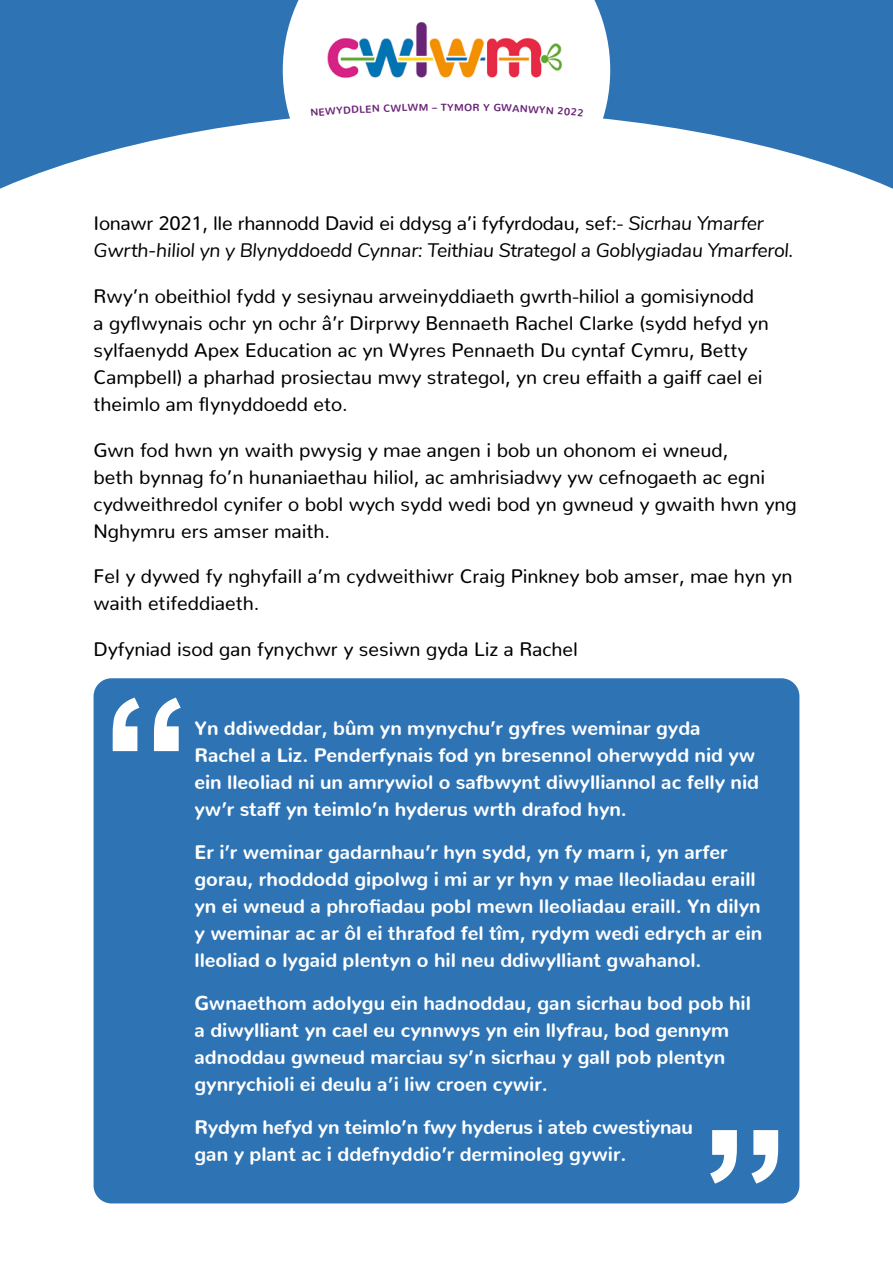
<style>
.page{position:relative;width:893px;height:1263px;background:#fff}
.page>*{position:absolute;margin:0;border:0;box-sizing:border-box;transform-origin:0 0}
.t1{font:800 19.5px/27px "Nunito";color:#fff}
.t2{font:19.5px/27px "Nunito";color:#000}
.t3{font:italic 19.5px/27px "Nunito";letter-spacing:-.01em;color:#000}
.t4{font:700 10.35px "Nunito";color:#692576}
.s1{font-style:normal}
</style>
<div class="page">
<svg style="left:0;top:0;width:893px;height:189px;fill:#2e74b5"></svg>
<svg style="left:283px;top:0;width:327px;height:189px"></svg>
<img style="left:309px;top:5px;width:271px;height:90px">
<div style="left:94px;top:678px;width:705px;height:525px;background:#2e74b5;border-radius:18px"></div>
<svg style="left:113px;top:698px;width:68px;height:53px"></svg>
<svg style="left:710px;top:1130px;width:68px;height:53px"></svg>
<svg style="left:311px;top:105px;width:60px;height:11px"></svg>
<svg style="left:408px;top:104px;width:19px;height:7px"></svg>
<svg style="left:465px;top:103px;width:14px;height:8px"></svg>
<svg style="left:521px;top:105px;width:62px;height:11px"></svg>
<p class="t4" style="left:372px;top:99px;width:37px;rotate:-2deg">N CWL</p>
<p class="t4" style="left:432px;top:98px;width:33px">– TYM</p>
<p class="t4" style="left:484px;top:98px;width:38px;rotate:2deg">Y GWA</p>
<p class="t3" style="left:94px;top:209px;width:701px"><span class="s1">Ionawr 2021, lle rhannodd David ei ddysg a’i fyfyrdodau, sef:-</span> Sicrhau Ymarfer<br>Gwrth-hiliol yn y Blynyddoedd Cynnar: Teithiau Strategol a Goblygiadau Ymarferol.</p>
<p class="t2" style="left:94px;top:280px;width:677px">Rwy’n obeithiol fydd y sesiynau arweinyddiaeth gwrth-hiliol a gomisiynodd a gyflwynais ochr yn ochr â’r Dirprwy Bennaeth Rachel Clarke (sydd hefyd yn sylfaenydd Apex Education ac yn Wyres Pennaeth Du cyntaf Cymru, Betty Campbell) a pharhad prosiectau mwy strategol, yn creu effaith a gaiff cael ei theimlo am flynyddoedd eto.</p>
<p class="t2" style="left:94px;top:434px;width:704px">Gwn fod hwn yn waith pwysig y mae angen i bob un ohonom ei wneud,<br>beth bynnag fo’n hunaniaethau hiliol, ac amhrisiadwy yw cefnogaeth ac egni cydweithredol cynifer o bobl wych sydd wedi bod yn gwneud y gwaith hwn yng Nghymru ers amser maith.</p>
<p class="t2" style="left:94px;top:561px;width:700px">Fel y dywed fy nghyfaill a’m cydweithiwr Craig Pinkney bob amser, mae hyn yn waith etifeddiaeth.</p>
<p class="t2" style="left:94px;top:634px;width:486px">Dyfyniad isod gan fynychwr y sesiwn gyda Liz a Rachel</p>
<p class="t1" style="left:195px;top:712px;width:566px">Yn ddiweddar, bûm yn mynychu’r gyfres weminar gyda Rachel a Liz. Penderfynais fod yn bresennol oherwydd nid yw ein lleoliad ni un amrywiol o safbwynt diwylliannol ac felly nid yw’r staff yn teimlo’n hyderus wrth drafod hyn.</p>
<p class="t1" style="left:195px;top:836px;width:569px">Er i’r weminar gadarnhau’r hyn sydd, yn fy marn i, yn arfer gorau, rhoddodd gipolwg i mi ar yr hyn y mae lleoliadau eraill yn ei wneud a phrofiadau pobl mewn lleoliadau eraill. Yn dilyn y weminar ac ar ôl ei thrafod fel tîm, rydym wedi edrych ar ein lleoliad o lygaid plentyn o hil neu ddiwylliant gwahanol.</p>
<p class="t1" style="left:195px;top:987px;width:558px">Gwnaethom adolygu ein hadnoddau, gan sicrhau bod pob hil a diwylliant yn cael eu cynnwys yn ein llyfrau, bod gennym adnoddau gwneud marciau sy’n sicrhau y gall pob plentyn gynrychioli ei deulu a’i liw croen cywir.</p>
<p class="t1" style="left:195px;top:1111px;width:500px">Rydym hefyd yn teimlo’n fwy hyderus i ateb cwestiynau gan y plant ac i ddefnyddio’r derminoleg gywir.</p>
</div>
